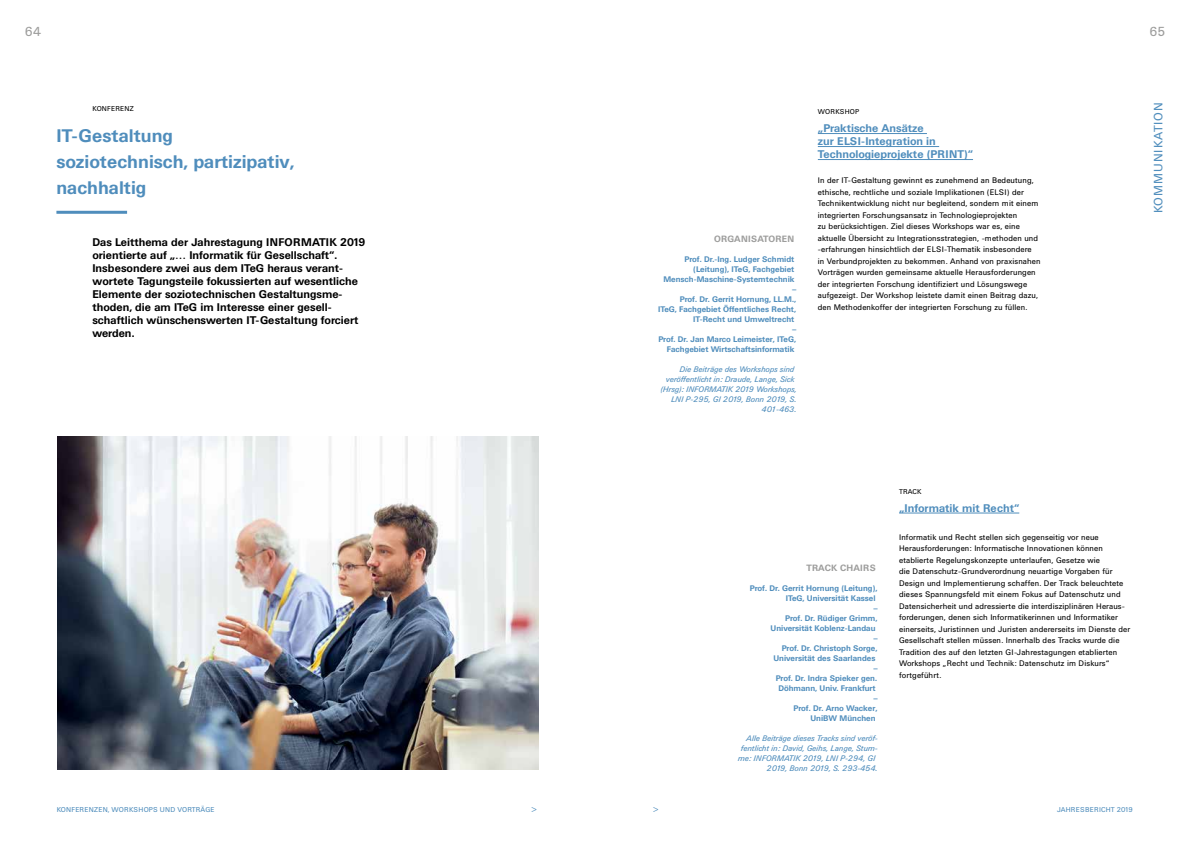
<style>
.page{position:relative;width:1191px;height:842px;background:#fff}
.page>*{position:absolute;margin:0;border:0;box-sizing:border-box;transform-origin:0 0}
.t1{font:700 18px/26px "Univers BQ";color:#4f8dbc}
.t2{font:13px "Univers BQ";color:#9d9d9c}
.t3{font:12px "Univers BQ";letter-spacing:.07em;color:#4f8dbc}
.t4{font:700 11px/13px "Univers BQ";color:#000}
.t5{font:700 11px/13px "Univers BQ";color:#4f8dbc}
.t6{font:700 9px "Univers BQ";letter-spacing:.02em;color:#9d9d9c}
.t7{font:8px/11.5px "Univers BQ";letter-spacing:.01em;color:#000}
.t8{font:700 8px/10px "Univers BQ";color:#4f8dbc;text-align:right}
.t9{font:italic 8px/10px "Univers BQ";color:#4f8dbc;text-align:right}
.t10{font:7px "Univers BQ";letter-spacing:.02em;color:#4f8dbc}
.t11{font:7px "Univers BQ";letter-spacing:.02em;color:#000}
.t12{font:7px "Univers BQ";letter-spacing:.04em;color:#000}
</style>
<div class="page">
<hr style="left:818px;top:133px;width:109px;height:1px;background:#4f8dbc">
<hr style="left:818px;top:146px;width:121px;height:1px;background:#4f8dbc">
<hr style="left:818px;top:159px;width:155px;height:1px;background:#4f8dbc">
<hr style="left:899px;top:513px;width:120px;height:1px;background:#4f8dbc">
<hr style="left:56px;top:211px;width:71px;height:3px;background:#4f8dbc">
<img style="left:57px;top:436px;width:481px;height:334px">
<h2 class="t2" style="left:25px;top:24px;width:18px">64</h2>
<h2 class="t2" style="left:1149px;top:24px;width:18px">65</h2>
<p class="t12" style="left:92px;top:104px;width:43px">KONFERENZ</p>
<h1 class="t1" style="left:56px;top:123px;width:239px">IT-Gestaltung soziotechnisch, partizipativ, nachhaltig</h1>
<p class="t4" style="left:92px;top:236px;width:274px">Das Leitthema der Jahrestagung INFORMATIK 2019 orientierte auf „… Informatik für Gesellschaft“.<br>Insbesondere zwei aus dem ITeG heraus verant&shy;wortete Tagungsteile fokussierten auf wesentliche Elemente der soziotechnischen Gestaltungsme&shy;thoden, die am ITeG im Interesse einer gesell&shy;schaftlich wünschenswerten IT-Gestaltung forciert werden.</p>
<p class="t6" style="left:714px;top:234px;width:82px">ORGANISATOREN</p>
<p class="t8" style="left:658px;top:255px;width:140px">Prof. Dr.-Ing. Ludger Schmidt (Leitung), ITeG, Fachgebiet<br>Mensch-Maschine-Systemtechnik<br>–<br>Prof. Dr. Gerrit Hornung, LL.M.,<br>ITeG, Fachgebiet Öffentliches Recht,<br>IT-Recht und Umweltrecht<br>–<br>Prof. Dr. Jan Marco Leimeister, ITeG,<br>Fachgebiet Wirtschaftsinformatik</p>
<p class="t9" style="left:660px;top:365px;width:138px">Die Beiträge des Workshops sind veröffentlicht in: Draude, Lange, Sick (Hrsg): INFORMATIK 2019 Workshops,<br>LNI P-295, GI 2019, Bonn 2019, S.<br>401-463.</p>
<p class="t11" style="left:818px;top:108px;width:43px">WORKSHOP</p>
<h3 class="t5" style="left:818px;top:122px;width:157px">„Praktische Ansätze<br>zur ELSI-Integration in<br>Technologieprojekte (PRINT)“</h3>
<p class="t7" style="left:818px;top:175px;width:224px">In der IT-Gestaltung gewinnt es zunehmend an Bedeutung, ethische, rechtliche und soziale Implikationen (ELSI) der Technikentwicklung nicht nur begleitend, sondern mit einem integrierten Forschungsansatz in Technologieprojekten<br>zu berücksichtigen. Ziel dieses Workshops war es, eine aktuelle Übersicht zu Integrationsstrategien, -methoden und -erfahrungen hinsichtlich der ELSI-Thematik insbesondere<br>in Verbundprojekten zu bekommen. Anhand von praxisnahen Vorträgen wurden gemeinsame aktuelle Herausforderungen der integrierten Forschung identifiziert und Lösungswege aufgezeigt. Der Workshop leistete damit einen Beitrag dazu, den Methodenkoffer der integrierten Forschung zu füllen.</p>
<h3 class="t3" style="left:1151px;top:213px;width:112px;rotate:-90deg">KOMMUNIKATION</h3>
<p class="t6" style="left:806px;top:563px;width:71px">TRACK CHAIRS</p>
<p class="t8" style="left:750px;top:583px;width:129px">Prof. Dr. Gerrit Hornung (Leitung),</p>
<p class="t8" style="left:785px;top:593px;width:91px">ITeG, Universität Kassel</p>
<p class="t8" style="left:873px;top:603px;width:6px">–</p>
<p class="t8" style="left:785px;top:613px;width:94px">Prof. Dr. Rüdiger Grimm,</p>
<p class="t8" style="left:770px;top:623px;width:106px">Universität Koblenz-Landau</p>
<p class="t8" style="left:873px;top:633px;width:6px">–</p>
<p class="t8" style="left:781px;top:643px;width:97px">Prof. Dr. Christoph Sorge,</p>
<p class="t8" style="left:773px;top:653px;width:104px">Universität des Saarlandes</p>
<p class="t8" style="left:873px;top:663px;width:6px">–</p>
<p class="t8" style="left:775px;top:673px;width:103px">Prof. Dr. Indra Spieker gen.</p>
<p class="t8" style="left:778px;top:683px;width:99px">Döhmann, Univ. Frankfurt</p>
<p class="t8" style="left:873px;top:693px;width:6px">–</p>
<p class="t8" style="left:793px;top:703px;width:85px">Prof. Dr. Arno Wacker,</p>
<p class="t8" style="left:810px;top:713px;width:67px">UniBW München</p>
<p class="t9" style="left:745px;top:733px;width:133px">Alle Beiträge dieses Tracks sind veröf-</p>
<p class="t9" style="left:741px;top:743px;width:138px">fentlicht in: David, Geihs, Lange, Stum-</p>
<p class="t9" style="left:738px;top:753px;width:139px">me: INFORMATIK 2019, LNI P-294, GI</p>
<p class="t9" style="left:766px;top:763px;width:113px">2019, Bonn 2019, S. 293-454.</p>
<p class="t11" style="left:899px;top:487px;width:24px">TRACK</p>
<h3 class="t5" style="left:899px;top:502px;width:122px">„Informatik mit Recht“</h3>
<p class="t7" style="left:899px;top:531px;width:233px">Informatik und Recht stellen sich gegenseitig vor neue Herausforderungen: Informatische Innovationen können etablierte Regelungskonzepte unterlaufen, Gesetze wie<br>die Datenschutz-Grundverordnung neuartige Vorgaben für Design und Implementierung schaffen. Der Track beleuchtete dieses Spannungsfeld mit einem Fokus auf Datenschutz und Datensicherheit und adressierte die interdisziplinären Heraus&shy;forderungen, denen sich Informatikerinnen und Informatiker einerseits, Juristinnen und Juristen andererseits im Dienste der Gesellschaft stellen müssen. Innerhalb des Tracks wurde die Tradition des auf den letzten GI-Jahrestagungen etablierten Workshops „Recht und Technik: Datenschutz im Diskurs“ fortgeführt.</p>
<p class="t10" style="left:57px;top:806px;width:159px">KONFERENZEN, WORKSHOPS UND VORTRÄGE</p>
<p class="t10" style="left:532px;top:806px;width:6px">&gt;</p>
<p class="t10" style="left:653px;top:806px;width:6px">&gt;</p>
<p class="t10" style="left:1057px;top:806px;width:77px">JAHRESBERICHT 2019</p>
</div>
